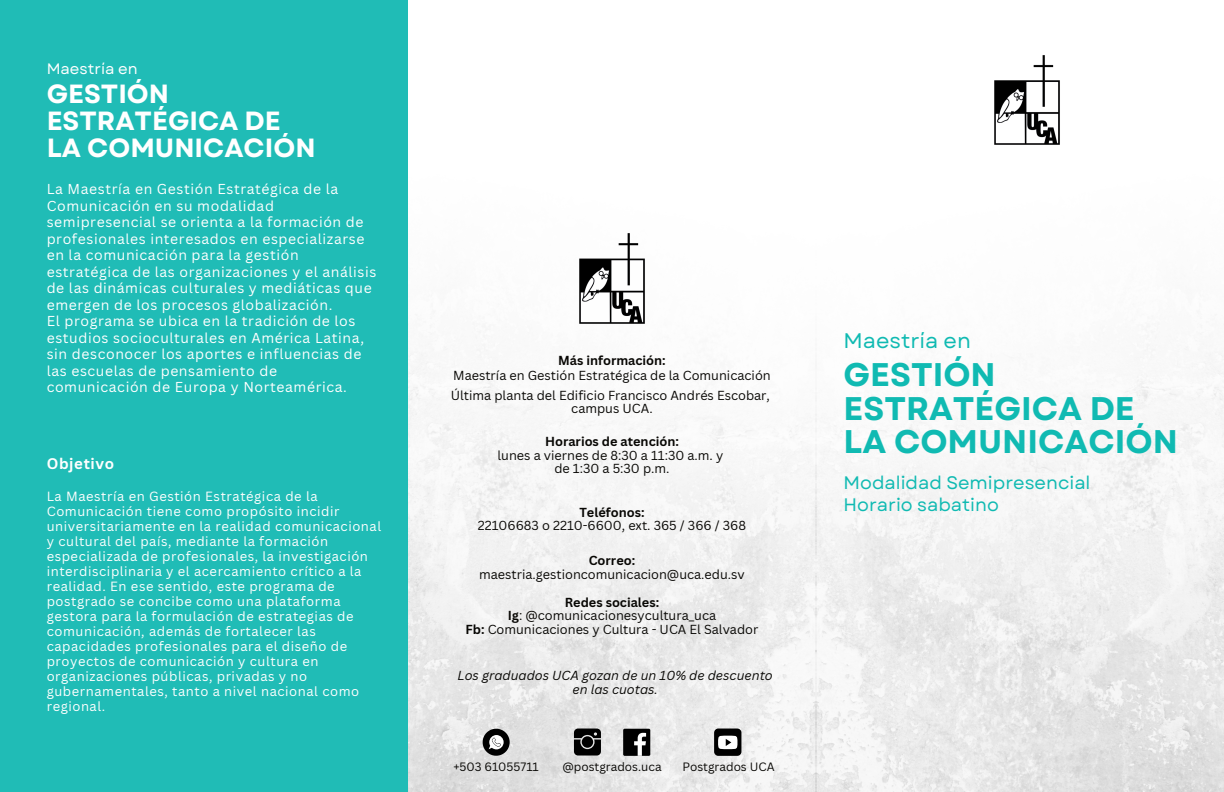
<style>
.page{position:relative;width:1224px;height:792px;background:#fff}
.page>*{position:absolute;margin:0;border:0;box-sizing:border-box;transform-origin:0 0}
.t1{font:700 32.7px/33.8px "Garet";color:#10bab2}
.t2{font:700 26.3px/27px "Garet";color:#fff}
.t3{font:21.1px "Garet";color:#10bab2}
.t4{font:18.1px "Garet";color:#10bab2}
.t5{font:15.1px "Garet";color:#fff}
.t6{font:700 15px "Canva Sans";letter-spacing:.045em;color:#fff}
.t7{font:14px/16.5px "Canva Sans";letter-spacing:.045em;color:#fff}
.t8{font:13px/15px "Canva Sans";letter-spacing:.045em;color:#fff}
.t9{font:12.7px/13.5px "Canva Sans";color:#080704;text-align:center}
.t10{font:700 12.7px "Canva Sans";color:#080704}
.t11{font:italic 12.7px/13.5px "Canva Sans";color:#080704;text-align:center}
.t12{font:11.8px "Canva Sans";color:#080704}
.s1{font-weight:700}
</style>
<div class="page">
<div style="left:408px;top:1px;width:816px;height:791px;background:linear-gradient(to bottom,#fff,#e8e8e8)"></div>
<div style="left:0;top:0;width:408px;height:792px;background:#20bcb6"></div>
<img style="left:578px;top:233px;width:67px;height:91px">
<img style="left:994px;top:54px;width:67px;height:92px">
<div style="left:623px;top:729px;width:27px;height:27px;background:#000"></div>
<svg style="left:634px;top:733px;width:12px;height:23px"></svg>
<svg style="left:574px;top:729px;width:27px;height:27px"></svg>
<div style="left:714px;top:729px;width:27px;height:27px;background:#000;border-radius:4px"></div>
<svg style="left:718px;top:736px;width:19px;height:13px"></svg>
<svg style="left:483px;top:729px;width:27px;height:27px"></svg>
<p class="t5" style="left:47px;top:60px;width:93px">Maestría en</p>
<h2 class="t2" style="left:47px;top:81px;width:270px">GESTIÓN<br>ESTRATÉGICA DE<br>LA COMUNICACIÓN</h2>
<p class="t7" style="left:47px;top:181px;width:331px">La Maestría en Gestión Estratégica de la Comunicación en su modalidad semipresencial se orienta a la formación de profesionales interesados en especializarse en la comunicación para la gestión estratégica de las organizaciones y el análisis de las dinámicas culturales y mediáticas que emergen de los procesos globalización.<br>El programa se ubica en la tradición de los estudios socioculturales en América Latina, sin desconocer los aportes e influencias de las escuelas de pensamiento de comunicación de Europa y Norteamérica.</p>
<h3 class="t3" style="left:844px;top:327px;width:129px">Maestría en</h3>
<p class="t10" style="left:558px;top:353px;width:109px">Más información:</p>
<p class="t9" style="left:453px;top:369px;width:319px">Maestría en Gestión Estratégica de la Comunicación</p>
<h1 class="t1" style="left:844px;top:359px;width:336px">GESTIÓN<br>ESTRATÉGICA DE<br>LA COMUNICACIÓN</h1>
<p class="t9" style="left:451px;top:388px;width:321px">Última planta del Edificio Francisco Andrés Escobar, campus UCA.</p>
<p class="t10" style="left:545px;top:434px;width:135px">Horarios de atención:</p>
<p class="t9" style="left:498px;top:448px;width:227px">lunes a viernes de 8:30 a 11:30 a.m. y de 1:30 a 5:30 p.m.</p>
<p class="t10" style="left:579px;top:505px;width:67px">Teléfonos:</p>
<p class="t9" style="left:478px;top:519px;width:270px">22106683 o 2210-6600, ext. 365 / 366 / 368</p>
<p class="t10" style="left:589px;top:553px;width:48px">Correo:</p>
<p class="t9" style="left:479px;top:567px;width:267px">maestria.gestioncomunicacion@uca.edu.sv</p>
<p class="t6" style="left:47px;top:455px;width:69px">Objetivo</p>
<p class="t8" style="left:47px;top:489px;width:336px">La Maestría en Gestión Estratégica de la Comunicación tiene como propósito incidir universitariamente en la realidad comunicacional y cultural del país, mediante la formación especializada de profesionales, la investigación interdisciplinaria y el acercamiento crítico a la realidad. En ese sentido, este programa de postgrado se concibe como una plataforma gestora para la formulación de estrategias de comunicación, además de fortalecer las capacidades profesionales para el diseño de proyectos de comunicación y cultura en organizaciones públicas, privadas y no gubernamentales, tanto a nivel nacional como regional.</p>
<h3 class="t4" style="left:844px;top:494px;width:157px">Horario sabatino</h3>
<h3 class="t4" style="left:844px;top:471px;width:248px">Modalidad Semipresencial</h3>
<p class="t9" style="left:466px;top:595px;width:294px"><span class="s1">Redes sociales:<br>Ig</span>: @comunicacionesycultura_uca<br><span class="s1">Fb:</span> Comunicaciones y Cultura - UCA El Salvador</p>
<p class="t11" style="left:458px;top:669px;width:317px">Los graduados UCA gozan de un 10% de descuento en las cuotas.</p>
<p class="t12" style="left:453px;top:760px;width:87px">+503 61055711</p>
<p class="t12" style="left:562px;top:760px;width:101px">@postgrados.uca</p>
<p class="t12" style="left:682px;top:760px;width:94px">Postgrados UCA</p>
</div>
